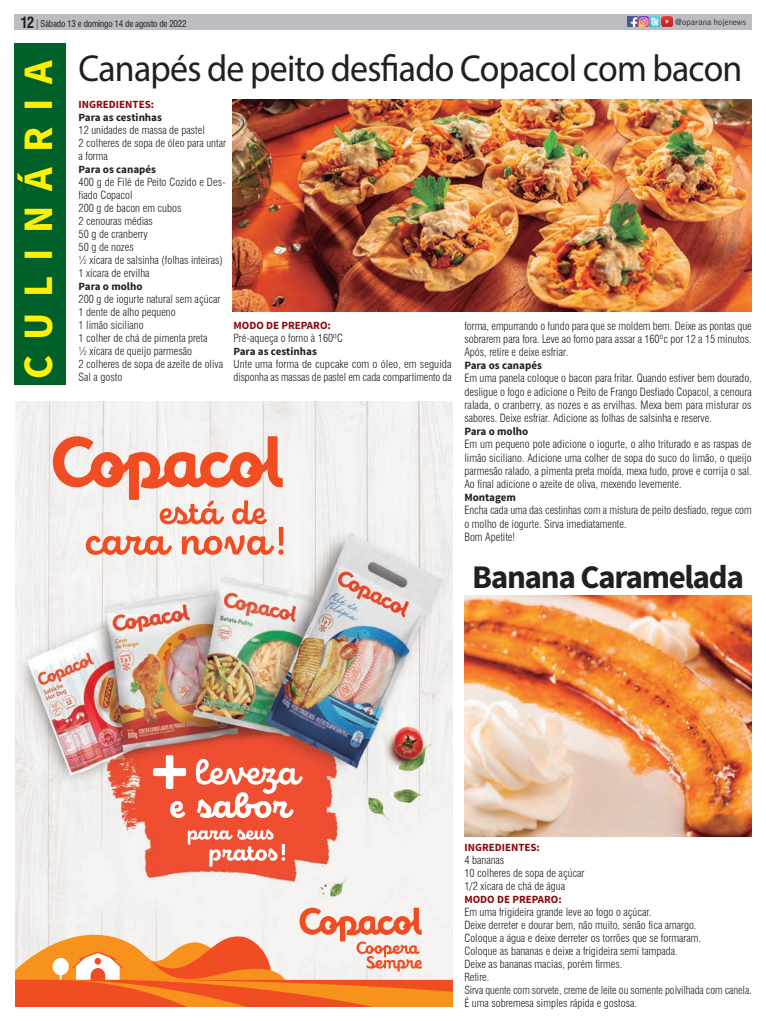
<style>
.page{position:relative;width:766px;height:1021px;background:#fff}
.page>*{position:absolute;margin:0;border:0;box-sizing:border-box;transform-origin:0 0}
.titulo_nsr{font:700 42px "Source Sans Pro";color:#fff101}
.TITULO_PRINCIPAL{font:37.7px "Myriad Pro";letter-spacing:-.02em;color:#231f20;scale:.95 1}
.SECUNDARIO{font:700 33px "Source Sans Pro";letter-spacing:-.04em;color:#231f20}
.Horoscopo{font:700 condensed 15px "Swiss 721 BT";color:#231f20}
.Texto_Principal{font:300 condensed 11.2px/13.2px "Swiss 721 BT";color:#231f20;text-align:justify}
.TEXTO_ESSE{font:700 11.2px "Source Sans Pro";color:#231f20}
.Texto_Principal-2{font:300 condensed 11px/13px "Swiss 721 BT";color:#231f20}
.INGREDIENTES{font:700 11px "Source Sans Pro";color:#880b0e}
.TEXTO_ESSE-2{font:700 11px "Source Sans Pro";color:#231f20}
.Horoscopo-2{font:condensed 9px "Swiss 721 BT";letter-spacing:-.02em;color:#231f20}
.t1{font:300 9px "Bell Gothic";color:#231f20;scale:.96 1}
</style>
<div class="page">
<div style="left:14px;top:14px;width:737px;height:16px;background:#bcbdc0"></div>
<svg style="left:627px;top:17px;width:45px;height:10px"></svg>
<svg style="left:14px;top:43px;width:52px;height:342px"></svg>
<div style="left:15px;top:44px;width:51px;height:341px;background:#00602a"></div>
<img style="left:16px;top:401px;width:436px;height:506px">
<svg style="left:53px;top:436px;width:230px;height:119px"></svg>
<svg style="left:16px;top:907px;width:436px;height:99px"></svg>
<svg style="left:153px;top:755px;width:33px;height:34px"></svg>
<svg style="left:170px;top:801px;width:15px;height:17px"></svg>
<svg style="left:196px;top:759px;width:106px;height:59px"></svg>
<svg style="left:188px;top:829px;width:97px;height:37px"></svg>
<img style="left:233px;top:100px;width:518px;height:211px">
<img style="left:464px;top:596px;width:287px;height:240px">
<p class="Horoscopo" style="left:21px;top:14px;width:15px">12</p>
<p class="Horoscopo-2" style="left:40px;top:19px;width:148px">Sábado 13 e domingo 14 de agosto de 2022</p>
<p class="t1" style="left:675px;top:17px;width:75px">@oparana hojenews</p>
<p class="titulo_nsr" style="left:11px;top:378px;width:320px;rotate:-90deg">C U L I N Á R I A</p>
<p class="TITULO_PRINCIPAL" style="left:79px;top:45px;width:700px">Canapés de peito desfiado Copacol com bacon</p>
<p class="INGREDIENTES" style="left:79px;top:97px;width:77px">INGREDIENTES:</p>
<p class="TEXTO_ESSE-2" style="left:79px;top:110px;width:85px">Para as cestinhas</p>
<p class="Texto_Principal-2" style="left:79px;top:124px;width:128px">12 unidades de massa de pastel</p>
<p class="Texto_Principal-2" style="left:79px;top:137px;width:149px">2 colheres de sopa de óleo para untar a forma</p>
<p class="TEXTO_ESSE-2" style="left:79px;top:162px;width:79px">Para os canapés</p>
<p class="Texto_Principal-2" style="left:79px;top:176px;width:149px">400 g de Filé de Peito Cozido e Des&shy;fiado Copacol</p>
<p class="Texto_Principal-2" style="left:79px;top:202px;width:104px">200 g de bacon em cubos</p>
<p class="Texto_Principal-2" style="left:79px;top:215px;width:76px">2 cenouras médias</p>
<p class="Texto_Principal-2" style="left:79px;top:228px;width:71px">50 g de cranberry</p>
<p class="Texto_Principal-2" style="left:79px;top:241px;width:57px">50 g de nozes</p>
<p class="Texto_Principal-2" style="left:79px;top:254px;width:146px">½ xícara de salsinha (folhas inteiras)</p>
<p class="Texto_Principal-2" style="left:79px;top:267px;width:73px">1 xícara de ervilha</p>
<p class="TEXTO_ESSE-2" style="left:79px;top:279px;width:65px">Para o molho</p>
<p class="Texto_Principal-2" style="left:79px;top:293px;width:143px">200 g de iogurte natural sem açúcar</p>
<p class="Texto_Principal-2" style="left:79px;top:306px;width:99px">1 dente de alho pequeno</p>
<p class="Texto_Principal-2" style="left:79px;top:319px;width:67px">1 limão siciliano</p>
<p class="Texto_Principal-2" style="left:79px;top:332px;width:130px">1 colher de chá de pimenta preta</p>
<p class="Texto_Principal-2" style="left:79px;top:345px;width:115px">½ xícara de queijo parmesão</p>
<p class="Texto_Principal-2" style="left:79px;top:358px;width:146px">2 colheres de sopa de azeite de oliva</p>
<p class="Texto_Principal-2" style="left:79px;top:371px;width:45px">Sal a gosto</p>
<p class="Texto_Principal" style="left:464px;top:319px;width:289px">forma, empurrando o fundo para que se moldem bem. Deixe as pontas que sobrarem para fora. Leve ao forno para assar a 160ºc por 12 a 15 minutos.<br>Após, retire e deixe esfriar.</p>
<p class="TEXTO_ESSE" style="left:464px;top:358px;width:79px">Para os canapés</p>
<p class="Texto_Principal" style="left:464px;top:372px;width:289px">Em uma panela coloque o bacon para fritar. Quando estiver bem dourado, desligue o fogo e adicione o Peito de Frango Desfiado Copacol, a cenoura ralada, o cranberry, as nozes e as ervilhas. Mexa bem para misturar os sabores. Deixe esfriar. Adicione as folhas de salsinha e reserve.</p>
<p class="TEXTO_ESSE" style="left:464px;top:424px;width:65px">Para o molho</p>
<p class="Texto_Principal" style="left:464px;top:437px;width:289px">Em um pequeno pote adicione o iogurte, o alho triturado e as raspas de limão siciliano. Adicione uma colher de sopa do suco do limão, o queijo parmesão ralado, a pimenta preta moída, mexa tudo, prove e corrija o sal.<br>Ao final adicione o azeite de oliva, mexendo levemente.</p>
<p class="TEXTO_ESSE" style="left:464px;top:490px;width:53px">Montagem</p>
<p class="Texto_Principal" style="left:464px;top:503px;width:289px">Encha cada uma das cestinhas com a mistura de peito desfiado, regue com o molho de iogurte. Sirva imediatamente.</p>
<p class="Texto_Principal" style="left:464px;top:530px;width:52px">Bom Apetite!</p>
<p class="INGREDIENTES" style="left:233px;top:318px;width:99px">MODO DE PREPARO:</p>
<p class="Texto_Principal-2" style="left:233px;top:332px;width:111px">Pré-aqueça o forno à 160ºC</p>
<p class="TEXTO_ESSE-2" style="left:233px;top:344px;width:85px">Para as cestinhas</p>
<p class="Texto_Principal-2" style="left:233px;top:358px;width:220px">Unte uma forma de cupcake com o óleo, em seguida disponha as massas de pastel em cada compartimento da</p>
<p class="SECUNDARIO" style="left:472px;top:555px;width:273px">Banana Caramelada</p>
<p class="INGREDIENTES" style="left:464px;top:840px;width:77px">INGREDIENTES:</p>
<p class="Texto_Principal-2" style="left:464px;top:853px;width:41px">4 bananas</p>
<p class="Texto_Principal-2" style="left:464px;top:866px;width:121px">10 colheres de sopa de açúcar</p>
<p class="Texto_Principal-2" style="left:464px;top:879px;width:102px">1/2 xícara de chá de água</p>
<p class="INGREDIENTES" style="left:464px;top:892px;width:99px">MODO DE PREPARO:</p>
<p class="Texto_Principal-2" style="left:464px;top:905px;width:189px">Em uma frigideira grande leve ao fogo o açúcar.</p>
<p class="Texto_Principal-2" style="left:464px;top:918px;width:233px">Deixe derreter e dourar bem, não muito, senão fica amargo.</p>
<p class="Texto_Principal-2" style="left:464px;top:931px;width:238px">Coloque a água e deixe derreter os torrões que se formaram.</p>
<p class="Texto_Principal-2" style="left:464px;top:944px;width:215px">Coloque as bananas e deixe a frigideira semi tampada.</p>
<p class="Texto_Principal-2" style="left:464px;top:957px;width:159px">Deixe as bananas macias, porém firmes.</p>
<p class="Texto_Principal-2" style="left:464px;top:970px;width:26px">Retire.</p>
<p class="Texto_Principal-2" style="left:464px;top:983px;width:289px">Sirva quente com sorvete, creme de leite ou somente polvilhada com canela.</p>
<p class="Texto_Principal-2" style="left:464px;top:996px;width:174px">É uma sobremesa simples rápida e gostosa.</p>
</div>
